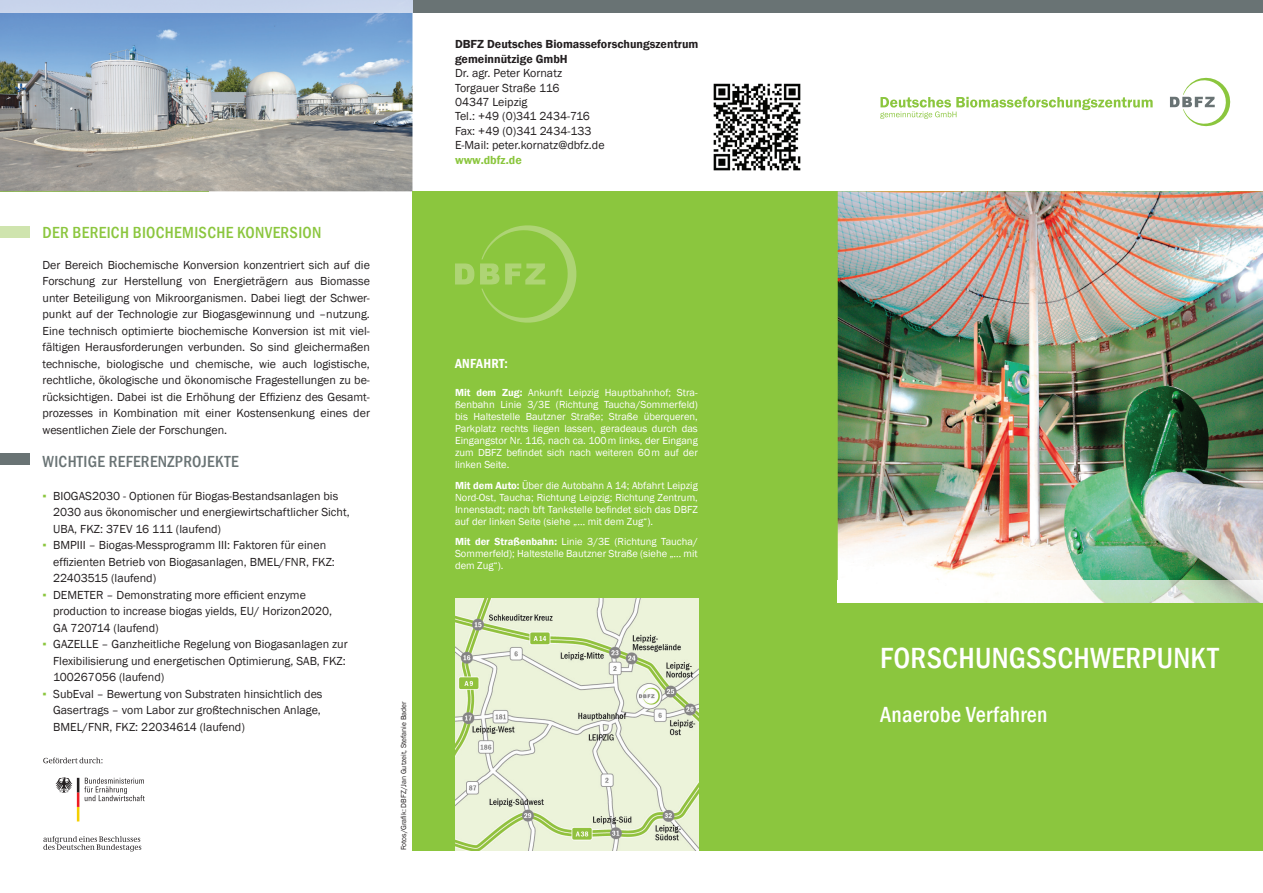
<style>
.page{position:relative;width:1263px;height:893px;background:#fff}
.page>*{position:absolute;margin:0;border:0;box-sizing:border-box;transform-origin:0 0}
.t1{font:500 condensed 30px "Franklin Gothic";letter-spacing:.01em;color:#fff}
.t2{font:500 condensed 22.5px "Franklin Gothic";letter-spacing:.01em;color:#fff}
.t3{font:500 condensed 16.5px "Franklin Gothic";letter-spacing:.02em;color:#8bc63e}
.t4{font:500 condensed 16.5px "Franklin Gothic";letter-spacing:.02em;color:#697374}
.t5{font:600 condensed 13.5px "Franklin Gothic";letter-spacing:.02em;color:#fff}
.t6{font:12px/16.5px "Franklin Gothic";color:#231f20}
.t7{font:600 12px/14.4px "Franklin Gothic";color:#231f20}
.t8{font:600 12px "Franklin Gothic";color:#8bc63e}
.t9{font:10.5px/12px "Franklin Gothic";color:#fff;text-align:justify}
.t10{font:7.5px "Franklin Gothic";color:#231f20}
.s1{color:#8bc63e}
.s2{font-weight:600}
</style>
<div class="page">
<img style="left:0;top:0;width:412px;height:191px">
<div style="left:412px;top:191px;width:851px;height:659px;background:#8bc63e"></div>
<img style="left:838px;top:191px;width:425px;height:412px">
<img style="left:838px;top:580px;width:425px;height:22px">
<svg style="left:1170px;top:77px;width:61px;height:50px"></svg>
<svg style="left:880px;top:97px;width:273px;height:22px"></svg>
<div style="left:412px;top:0;width:851px;height:13px;background:#697374"></div>
<svg style="left:55px;top:777px;width:90px;height:44px"></svg>
<svg style="left:43px;top:836px;width:98px;height:15px"></svg>
<svg style="left:43px;top:757px;width:59px;height:6px"></svg>
<div style="left:0;top:226px;width:30px;height:11px;background:#cfe4ae"></div>
<div style="left:0;top:454px;width:30px;height:11px;background:#697374"></div>
<img style="left:455px;top:599px;width:243px;height:251px">
<img style="left:713px;top:83px;width:88px;height:88px">
<svg style="left:455px;top:225px;width:122px;height:98px"></svg>
<h3 class="t3" style="left:43px;top:222px;width:280px">DER BEREICH BIOCHEMISCHE KONVERSION</h3>
<p class="t6" style="left:43px;top:257px;width:329px;text-align:justify">Der Bereich Biochemische Konversion konzentriert sich auf die Forschung zur Herstellung von Energieträgern aus Biomasse unter Beteiligung von Mikroorganismen. Dabei liegt der Schwer&shy;punkt auf der Technologie zur Biogasgewinnung und –nutzung.<br>Eine technisch optimierte biochemische Konversion ist mit viel&shy;fältigen Herausforderungen verbunden. So sind gleichermaßen technische, biologische und chemische, wie auch logistische, rechtliche, ökologische und ökonomische Fragestellungen zu be&shy;rücksichtigen. Dabei ist die Erhöhung der Effizienz des Gesamt&shy;prozesses in Kombination mit einer Kostensenkung eines der wesentlichen Ziele der Forschungen.</p>
<h3 class="t4" style="left:43px;top:450px;width:198px">WICHTIGE REFERENZPROJEKTE</h3>
<p class="t6" style="left:53px;top:488px;width:298px;text-indent:-11px"><span class="s1">▪</span> BIOGAS2030 - Optionen für Biogas-Bestandsanlagen bis<br>2030 aus ökonomischer und energiewirtschaftlicher Sicht,<br>UBA, FKZ: 37EV 16 111 (laufend)</p>
<p class="t6" style="left:53px;top:537px;width:283px;text-indent:-11px"><span class="s1">▪</span> BMPIII – Biogas-Messprogramm III: Faktoren für einen effizienten Betrieb von Biogasanlagen, BMEL/FNR, FKZ:<br>22403515 (laufend)</p>
<p class="t6" style="left:53px;top:587px;width:281px;text-indent:-11px"><span class="s1">▪</span> DEMETER – Demonstrating more efficient enzyme production to increase biogas yields, EU/ Horizon2020,<br>GA 720714 (laufend)</p>
<p class="t6" style="left:53px;top:636px;width:296px;text-indent:-11px"><span class="s1">▪</span> GAZELLE – Ganzheitliche Regelung von Biogasanlagen zur<br>Flexibilisierung und energetischen Optimierung, SAB, FKZ:<br>100267056 (laufend)</p>
<p class="t6" style="left:53px;top:686px;width:271px;text-indent:-11px"><span class="s1">▪</span> SubEval – Bewertung von Substraten hinsichtlich des<br>Gasertrags – vom Labor zur großtechnischen Anlage,<br>BMEL/FNR, FKZ: 22034614 (laufend)</p>
<p class="t10" style="left:399px;top:850px;width:151px;rotate:-90deg">Fotos/Grafik: DBFZ/Jan Gutzeit, Stefanie Bader</p>
<p class="t7" style="left:455px;top:37px;width:245px">DBFZ Deutsches Biomasseforschungszentrum gemeinnützige GmbH</p>
<p class="t6" style="left:455px;top:66px;width:151px;line-height:14.4px">Dr. agr. Peter Kornatz<br>Torgauer Straße 116<br>04347 Leipzig<br>Tel.: +49 (0)341 2434-716<br>Fax: +49 (0)341 2434-133<br>E-Mail: peter.kornatz@dbfz.de</p>
<p class="t8" style="left:455px;top:152px;width:68px">www.dbfz.de</p>
<p class="t5" style="left:455px;top:354px;width:54px">ANFAHRT:</p>
<p class="t9" style="left:455px;top:387px;width:244px"><span class="s2">Mit dem Zug:</span> Ankunft Leipzig Hauptbahnhof; Stra&shy;ßenbahn Linie 3/3E (Richtung Taucha/Sommerfeld) bis Haltestelle Bautzner Straße; Straße überqueren, Parkplatz rechts liegen lassen, geradeaus durch das Eingangstor Nr. 116, nach ca. 100 m links, der Eingang zum DBFZ befindet sich nach weiteren 60 m auf der linken Seite.</p>
<p class="t9" style="left:455px;top:479px;width:244px"><span class="s2">Mit dem Auto:</span> Über die Autobahn A 14; Abfahrt Leipzig Nord-Ost, Taucha; Richtung Leipzig; Richtung Zentrum, Innenstadt; nach bft Tankstelle befindet sich das DBFZ auf der linken Seite (siehe „… mit dem Zug“).</p>
<p class="t9" style="left:455px;top:536px;width:244px"><span class="s2">Mit der Straßenbahn:</span> Linie 3/3E (Richtung Taucha/ Sommerfeld); Haltestelle Bautzner Straße (siehe „… mit dem Zug“).</p>
<h1 class="t1" style="left:880px;top:638px;width:340px">FORSCHUNGSSCHWERPUNKT</h1>
<h2 class="t2" style="left:880px;top:699px;width:169px">Anaerobe Verfahren</h2>
</div>
